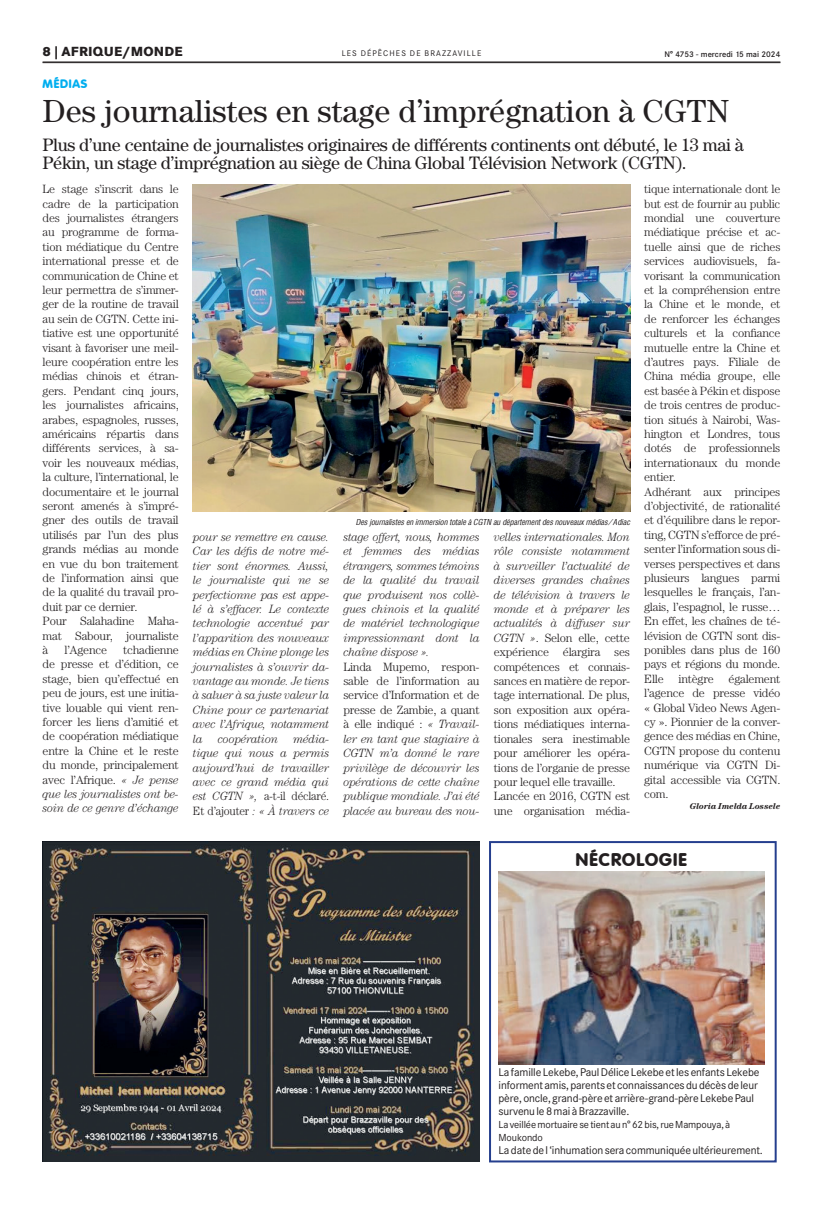
<style>
.page{position:relative;width:823px;height:1205px;background:#fff}
.page>*{position:absolute;margin:0;border:0;box-sizing:border-box;transform-origin:0 0}
.t1{font:32px "Century";color:#231f20}
.t2{font:18px/18px "Century";letter-spacing:-.02em;color:#231f20}
.t3{font:800 18px "Corporate Rounded";letter-spacing:.06em;color:#231f20}
.t4{font:800 13px "Corporate SBQ";letter-spacing:.01em;color:#231f20}
.t5{font:300 12px/14.4px "Century";letter-spacing:-.02em;color:#231f20}
.t6{font:italic 300 12px/14.4px "Century";letter-spacing:-.02em;color:#231f20;text-align:justify;scale:.95 1}
.t7{font:800 12px "Corporate Rounded";letter-spacing:.06em;color:#00aeef}
.t8{font:11px/13px "Corporate SBQ";letter-spacing:-.01em;color:#231f20}
.t9{font:10px/13px "Corporate SBQ";letter-spacing:-.01em;color:#231f20}
.t10{font:italic 700 8.5px "Century";color:#231f20}
.t11{font:italic 8px "Corporate Condensed";color:#231f20}
.t12{font:8px "Corporate SBQ";letter-spacing:.135em;color:#231f20}
.t13{font:500 8px "Corporate SBQ";color:#231f20}
.s1{font-style:italic}
.s2{font-style:normal}
</style>
<div class="page">
<hr style="left:43px;top:62px;width:737px;height:1px;background:#231f20">
<img style="left:43px;top:841px;width:436px;height:321px">
<div style="left:488px;top:841px;width:288px;height:321px;border:2px solid #253f8e"></div>
<img style="left:498px;top:872px;width:266px;height:193px">
<img style="left:193px;top:184px;width:436px;height:328px">
<p class="t4" style="left:43px;top:43px;width:141px">8 | AFRIQUE/MONDE</p>
<p class="t12" style="left:341px;top:49px;width:141px">LES DÉPÊCHES DE BRAZZAVILLE</p>
<p class="t13" style="left:664px;top:49px;width:117px">N° 4753 - mercredi 15 mai 2024</p>
<p class="t7" style="left:43px;top:77px;width:46px">MÉDIAS</p>
<h1 class="t1" style="left:43px;top:92px;width:688px">Des journalistes en stage d’imprégnation à CGTN</h1>
<h2 class="t2" style="left:43px;top:136px;width:702px">Plus d’une centaine de journalistes originaires de différents continents ont débuté, le 13 mai à<br>Pékin, un stage d’imprégnation au siège de China Global Télévision Network (CGTN).</h2>
<p class="t5" style="left:43px;top:182px;width:138px">Le stage s’inscrit dans le cadre de la participation des journalistes étrangers au programme de forma&shy;tion médiatique du Centre international presse et de communication de Chine et leur permettra de s’immer&shy;ger de la routine de travail au sein de CGTN. Cette ini&shy;tiative est une opportunité visant à favoriser une meil&shy;leure coopération entre les médias chinois et étran&shy;gers. Pendant cinq jours, les journalistes africains, arabes, espagnoles, russes, américains répartis dans différents services, à sa&shy;voir les nouveaux médias, la culture, l’international, le documentaire et le journal seront amenés à s’impré&shy;gner des outils de travail utilisés par l’un des plus grands médias au monde en vue du bon traitement de l’information ainsi que de la qualité du travail pro&shy;duit par ce dernier.<br>Pour Salahadine Maha&shy;mat Sabour, journaliste à</p>
<p class="t5" style="left:64px;top:642px;width:44px">l’Agence</p>
<p class="t5" style="left:43px;top:642px;width:138px;text-align:justify;text-indent:81px">tchadienne de presse et d’édition, ce stage, bien qu’effectué en peu de jours, est une initia&shy;tive louable qui vient ren&shy;forcer les liens d’amitié et de coopération médiatique entre la Chine et le reste du monde, principalement avec l’Afrique. <span class="s1">« Je pense que les journalistes ont be&shy;soin de ce genre d’échange</span></p>
<p class="t6" style="left:193px;top:530px;width:145px">pour se remettre en cause.<br>Car les défis de notre mé&shy;tier sont énormes. Aussi, le journaliste qui ne se perfectionne pas est appe&shy;lé à s’effacer. Le contexte technologie accentué par l’apparition des nouveaux médias en Chine plonge les journalistes à s’ouvrir da&shy;vantage au monde. Je tiens à saluer à sa juste valeur la Chine pour ce partenariat avec l’Afrique, notamment la</p>
<p class="t6" style="left:193px;top:731px;width:145px;text-indent:100px">média&shy;tique qui nous a permis aujourd’hui de travailler avec ce grand média qui est CGTN », <span class="s2">a-t-il déclaré.<br>Et d’ajouter</span> : « À travers ce</p>
<p class="t6" style="left:218px;top:731px;width:65px">coopération</p>
<p class="t11" style="left:355px;top:517px;width:275px">Des journalistes en immersion totale à CGTN au département des nouveaux médias / Adiac</p>
<p class="t6" style="left:343px;top:530px;width:145px">stage offert, nous, hommes et femmes des médias étrangers, sommes témoins de la qualité du travail que produisent nos collè&shy;gues chinois et la qualité de matériel technologique impressionnant dont la chaîne dispose ».</p>
<p class="t6" style="left:343px;top:659px;width:145px"><span class="s2">Linda Mupemo, respon&shy;sable de l’information au service d’Information et de presse de Zambie, a quant à elle indiqué :</span> « Travail&shy;ler en tant que stagiaire à CGTN m’a donné le rare privilège de découvrir les opérations de cette chaîne publique mondiale. J’ai été placée au bureau des nou-</p>
<p class="t5" style="left:493px;top:529px;width:138px"><span class="s1">velles internationales. Mon rôle consiste notamment à surveiller l’actualité de diverses grandes chaînes de télévision à travers le monde et à préparer les actualités à diffuser sur<br>CGTN »</span>. Selon elle, cette expérience élargira ses compétences et connais&shy;sances en matière de repor&shy;tage international. De plus, son exposition aux opéra&shy;tions médiatiques interna&shy;tionales sera inestimable pour améliorer les opéra&shy;tions de l’organie de presse pour lequel elle travaille.<br>Lancée en 2016, CGTN est une organisation média-</p>
<p class="t5" style="left:643px;top:182px;width:138px">tique internationale dont le but est de fournir au public mondial une couverture médiatique précise et ac&shy;tuelle ainsi que de riches services audiovisuels, fa&shy;vorisant la communication et la compréhension entre la Chine et le monde, et de renforcer les échanges culturels et la confiance mutuelle entre la Chine et d’autres pays. Filiale de<br>China média groupe, elle est basée à Pékin et dispose de trois centres de produc&shy;tion situés à Nairobi, Was&shy;hington et Londres, tous dotés de professionnels internationaux du monde entier.<br>Adhérant aux principes d’objectivité, de rationalité et d’équilibre dans le repor&shy;ting, CGTN s’efforce de pré&shy;senter l’information sous di&shy;verses perspectives et dans plusieurs langues parmi lesquelles le français, l’an&shy;glais, l’espagnol, le russe…<br>En effet, les chaînes de té&shy;lévision de CGTN sont dis&shy;ponibles dans plus de 160 pays et régions du monde.<br>Elle intègre également l’agence de presse vidéo « Global Video News Agen&shy;cy ». Pionnier de la conver&shy;gence des médias en Chine,<br>CGTN propose du contenu numérique via CGTN Di&shy;gital accessible via CGTN. com.</p>
<p class="t10" style="left:689px;top:801px;width:92px">Gloria Imelda Lossele</p>
<h2 class="t3" style="left:575px;top:848px;width:112px">NÉCROLOGIE</h2>
<p class="t8" style="left:498px;top:1065px;width:262px">La famille Lekebe, Paul Délice Lekebe et les enfants Lekebe informent amis, parents et connaissances du décès de leur père, oncle, grand-père et arrière-grand-père Lekebe Paul survenu le 8 mai à Brazzaville.</p>
<p class="t9" style="left:498px;top:1118px;width:233px">La veillée mortuaire se tient au n° 62 bis, rue Mampouya, à<br>Moukondo</p>
<p class="t8" style="left:498px;top:1143px;width:266px">La date de l ‘inhumation sera communiquée ultérieurement.</p>
</div>
